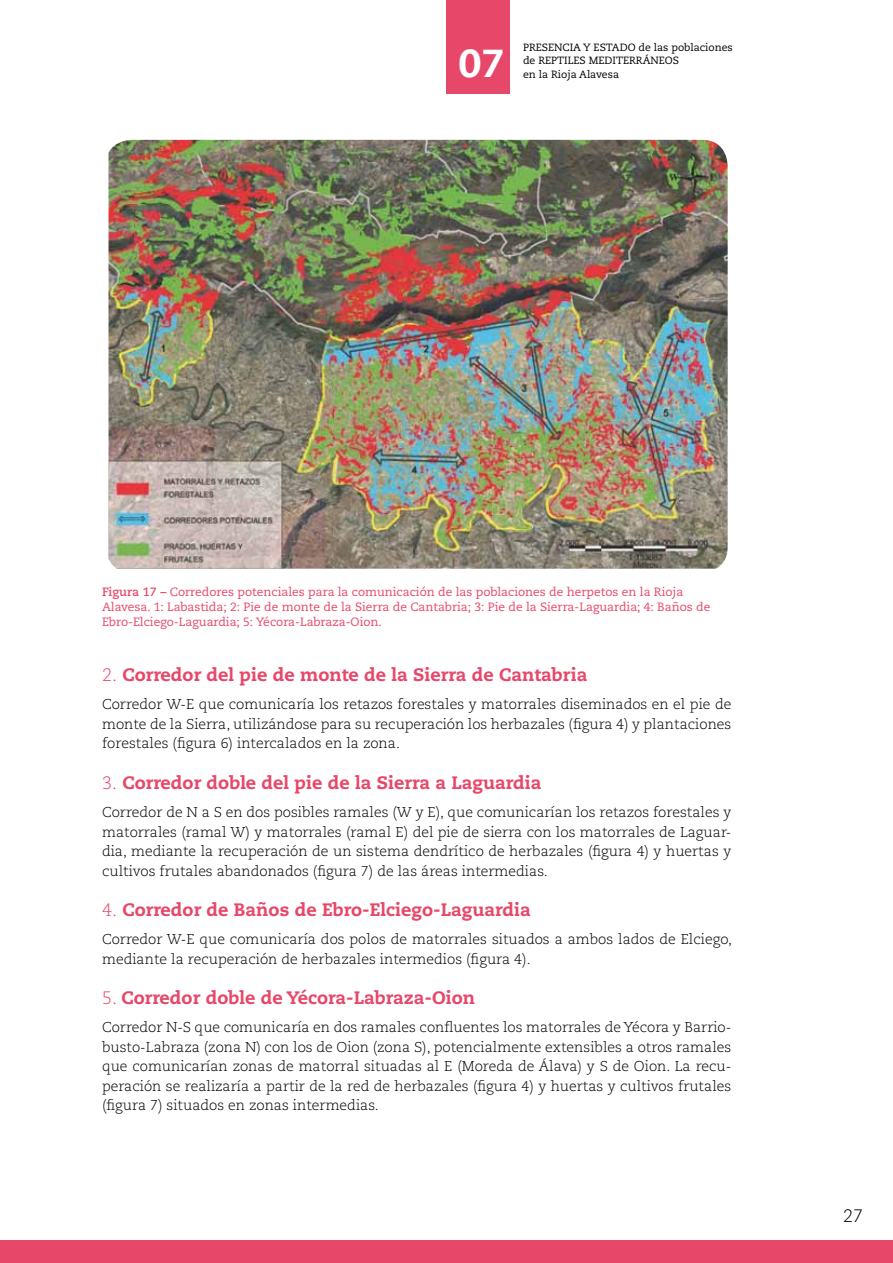
<style>
.page{position:relative;width:893px;height:1263px;background:#fff}
.page>*{position:absolute;margin:0;border:0;box-sizing:border-box;transform-origin:0 0}
.t1{font:800 39px "Caecilia LT Std";color:#fff}
.t2{font:800 18px "Caecilia LT Std";color:#e74769}
.t3{font:300 18px "Caecilia LT Std";color:#000}
.t4{font:300 14.25px/19.5px "Caecilia LT Std";color:#000;text-align:justify}
.t5{font:12px/15px "Caecilia LT Std";color:#e74769}
.t6{font:10.5px/13.5px "Caecilia LT Std";color:#000}
.s1{font-weight:700}
.s2{font-weight:300}
</style>
<div class="page">
<div style="left:446px;top:0;width:64px;height:94px;background:#e74769"></div>
<div style="left:0;top:1240px;width:893px;height:23px;background:#e74769"></div>
<img style="left:108px;top:140px;width:620px;height:429px">
<h1 class="t1" style="left:458px;top:39px;width:48px">07</h1>
<p class="t6" style="left:523px;top:40px;width:211px">Presencia y estado de las poblaciones de reptiles mediterráneos</p>
<p class="t6" style="left:523px;top:67px;width:98px">en la Rioja Alavesa</p>
<p class="t5" style="left:102px;top:585px;width:610px"><span class="s1">Figura 17 –</span> Corredores potenciales para la comunicación de las poblaciones de herpetos en la Rioja<br>Alavesa. 1: Labastida; 2: Pie de monte de la Sierra de Cantabria; 3: Pie de la Sierra-Laguardia; 4: Baños de<br>Ebro-Elciego-Laguardia; 5: Yécora-Labraza-Oion.</p>
<p class="t2" style="left:102px;top:664px;width:487px"><span class="s2">2.</span> Corredor del pie de monte de la Sierra de Cantabria</p>
<p class="t4" style="left:102px;top:695px;width:631px">Corredor W-E que comunicaría los retazos forestales y matorrales diseminados en el pie de monte de la Sierra, utilizándose para su recuperación los herbazales (figura 4) y plantaciones forestales (figura 6) intercalados en la zona.</p>
<p class="t2" style="left:102px;top:771px;width:441px"><span class="s2">3.</span> Corredor doble del pie de la Sierra a Laguardia</p>
<p class="t4" style="left:102px;top:803px;width:631px">Corredor de N a S en dos posibles ramales (W y E), que comunicarían los retazos forestales y matorrales (ramal W) y matorrales (ramal E) del pie de sierra con los matorrales de Laguar&shy;dia, mediante la recuperación de un sistema dendrítico de herbazales (figura 4) y huertas y cultivos frutales abandonados (figura 7) de las áreas intermedias.</p>
<p class="t2" style="left:102px;top:898px;width:430px"><span class="s2">4.</span> Corredor de Baños de Ebro-Elciego-Laguardia</p>
<p class="t4" style="left:102px;top:930px;width:631px">Corredor W-E que comunicaría dos polos de matorrales situados a ambos lados de Elciego, mediante la recuperación de herbazales intermedios (figura 4).</p>
<p class="t2" style="left:102px;top:986px;width:375px"><span class="s2">5.</span> Corredor doble de Yécora-Labraza-Oion</p>
<p class="t4" style="left:102px;top:1018px;width:631px">Corredor N-S que comunicaría en dos ramales confluentes los matorrales de Yécora y Barrio&shy;busto-Labraza (zona N) con los de Oion (zona S), potencialmente extensibles a otros ramales que comunicarían zonas de matorral situadas al E (Moreda de Álava) y S de Oion. La recu&shy;peración se realizaría a partir de la red de herbazales (figura 4) y huertas y cultivos frutales (figura 7) situados en zonas intermedias.</p>
<p class="t3" style="left:843px;top:1205px;width:22px">27</p>
</div>
